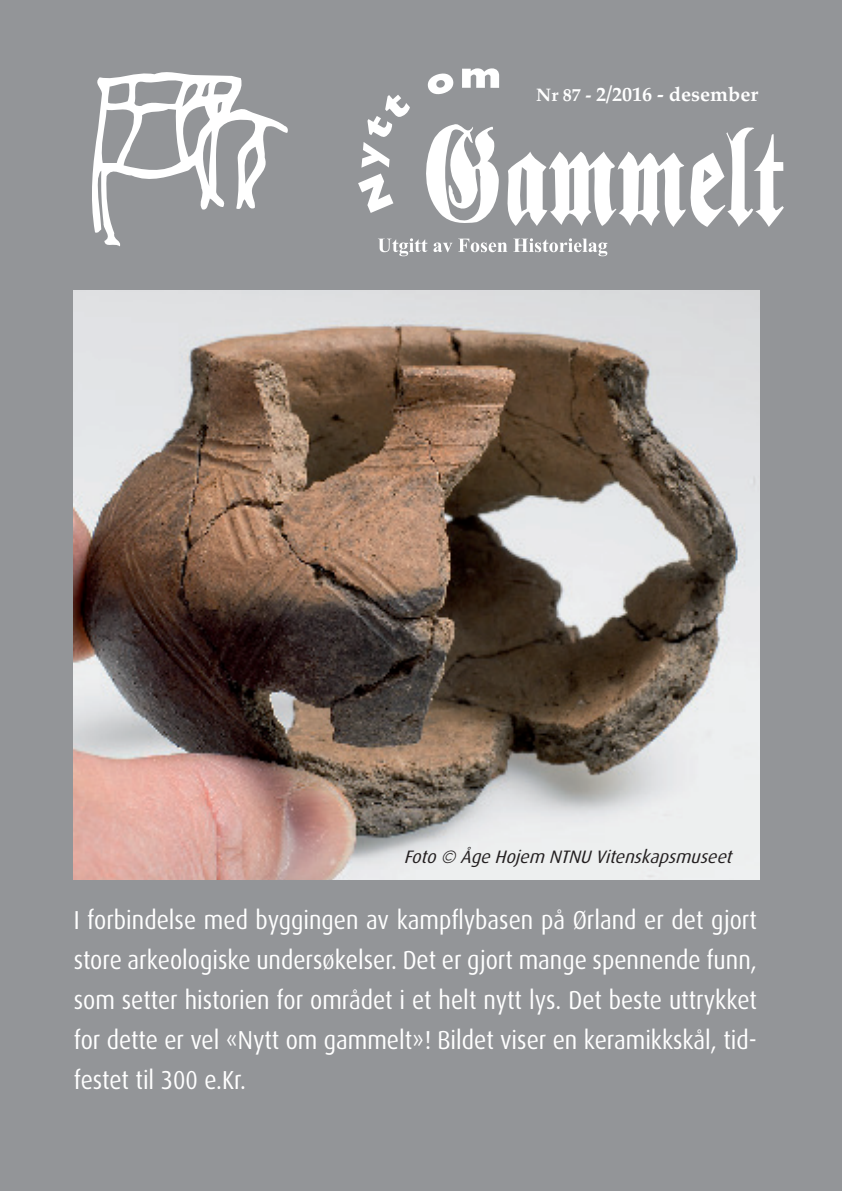
<style>
.page{position:relative;width:842px;height:1191px;background:#939598}
.page>*{position:absolute;margin:0;border:0;box-sizing:border-box;transform-origin:0 0}
.t1{font:26px/40px "Dax";color:#fff;text-align:justify;scale:.9 1}
.t2{font:700 20px "Palatino";color:#fff}
.t3{font:italic 18px "Dax";color:#231f20}
.s1{font-size:18px}
</style>
<div class="page">
<svg style="left:378px;top:238px;width:49px;height:18px"></svg>
<svg style="left:433px;top:242px;width:19px;height:10px"></svg>
<svg style="left:458px;top:239px;width:49px;height:13px"></svg>
<svg style="left:513px;top:238px;width:94px;height:18px"></svg>
<svg style="left:358px;top:95px;width:52px;height:118px"></svg>
<svg style="left:427px;top:73px;width:27px;height:22px"></svg>
<svg style="left:462px;top:68px;width:37px;height:20px"></svg>
<svg style="left:92px;top:72px;width:196px;height:175px"></svg>
<svg style="left:426px;top:124px;width:358px;height:103px"></svg>
<img style="left:74px;top:291px;width:685px;height:588px">
<p class="t2" style="left:536px;top:77px;width:223px"><span class="s1">Nr 87 -</span> 2/2016 - desember</p>
<p class="t3" style="left:404px;top:846px;width:335px">Foto© ÅgeHojem NTNU Vitenskapsmuseet</p>
<p class="t1" style="left:74px;top:900px;width:761px">I forbindelse med byggingen av kampflybasen på Ørland er det gjort store arkeologiske undersøkelser. Det er gjort mange spennende funn, som setter historien for området i et helt nytt lys. Det beste uttrykket for dette er vel «Nytt om gammelt»! Bildet viser en keramikkskål, tid&shy;festet til 300 e.Kr.</p>
</div>
